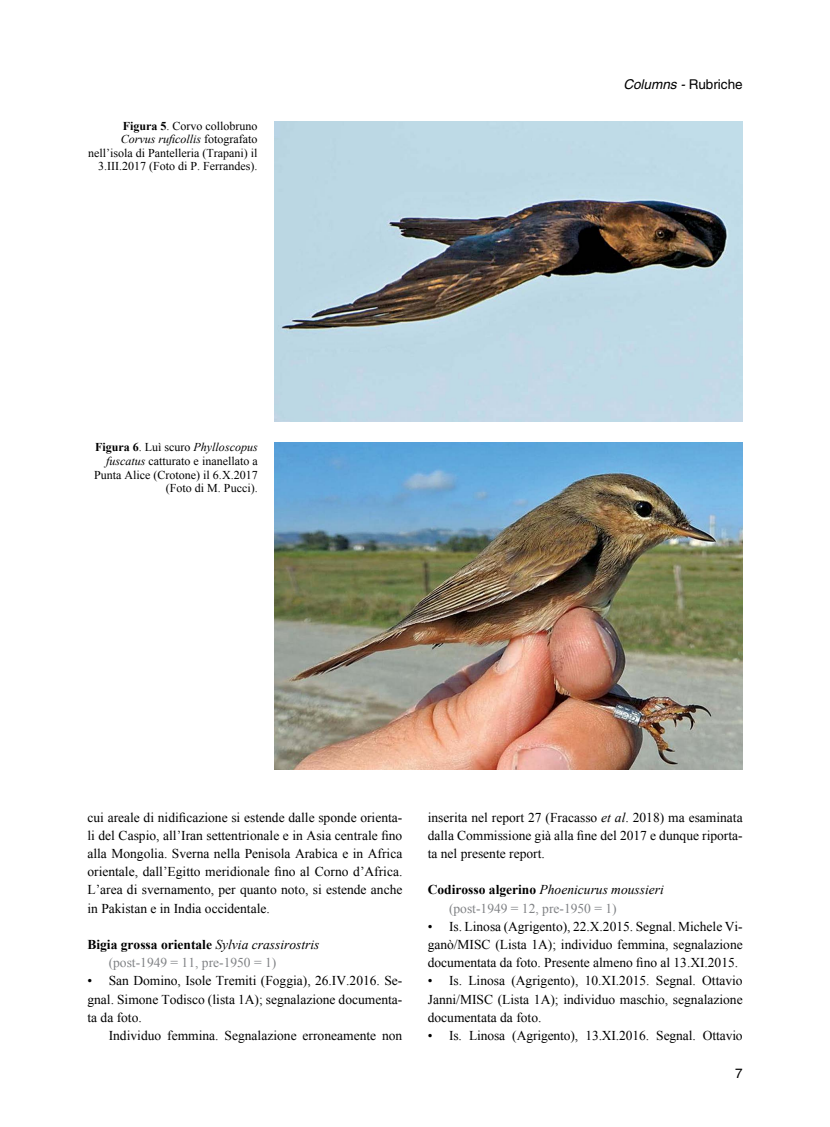
<style>
.page{position:relative;width:830px;height:1127px;background:#fff}
.page>*{position:absolute;margin:0;border:0;box-sizing:border-box;transform-origin:0 0}
.t1{font:13.5px/18.1px "Times New Roman";color:#000;text-align:justify}
.t2{font:13.5px/18.1px "Times New Roman";color:#808285}
.t3{font:italic 13.5px "Helvetica";color:#000}
.t4{font:13.5px "Helvetica";color:#000}
.t5{font:12px/13.6px "Times New Roman";color:#000;text-align:right}
.s1{font-weight:700}
.s2{font-style:italic}
.s3{font-style:normal}
.s4{font-weight:700;color:#000}
.s5{font-style:italic;color:#000}
</style>
<div class="page">
<img style="left:274px;top:121px;width:468px;height:300px">
<img style="left:274px;top:443px;width:468px;height:327px">
<p class="t5" style="left:88px;top:118px;width:171px"><span class="s1">Figura 5</span>. Corvo collobruno <span class="s2">Corvus ruficollis</span> fotografato nell’isola di Pantelleria (Trapani) il 3.III.2017 (Foto di P. Ferrandes).</p>
<p class="t5" style="left:94px;top:440px;width:165px"><span class="s1">Figura 6</span>. Luì scuro <span class="s2">Phylloscopus fuscatus</span> catturato e inanellato a<br>Punta Alice (Crotone) il 6.X.2017 (Foto di M. Pucci).</p>
<p class="t3" style="left:623px;top:77px;width:121px">Columns - <span class="s3">Rubriche</span></p>
<p class="t1" style="left:87px;top:808px;width:316px">cui areale di nidificazione si estende dalle sponde orienta&shy;li del Caspio, all’Iran settentrionale e in Asia centrale fino alla Mongolia. Sverna nella Penisola Arabica e in Africa orientale, dall’Egitto meridionale fino al Corno d’Africa.<br>L’area di svernamento, per quanto noto, si estende anche in Pakistan e in India occidentale.</p>
<p class="t2" style="left:109px;top:935px;width:212px;text-indent:-21px"><span class="s4">Bigia grossa orientale</span> <span class="s5">Sylvia crassirostris </span>(post-1949 = 11, pre-1950 = 1)</p>
<p class="t1" style="left:87px;top:971px;width:316px">• San Domino, Isole Tremiti (Foggia), 26.IV.2016. Se&shy;gnal. Simone Todisco (lista 1A); segnalazione documenta&shy;ta da foto.</p>
<p class="t1" style="left:109px;top:1026px;width:295px">Individuo femmina. Segnalazione erroneamente non</p>
<p class="t1" style="left:427px;top:808px;width:316px">inserita nel report 27 (Fracasso <span class="s2">et al</span>. 2018) ma esaminata dalla Commissione già alla fine del 2017 e dunque riporta&shy;ta nel presente report.</p>
<p class="t2" style="left:449px;top:880px;width:216px;text-indent:-21px"><span class="s4">Codirosso algerino</span> <span class="s5">Phoenicurus moussieri </span>(post-1949 = 12, pre-1950 = 1)</p>
<p class="t1" style="left:427px;top:917px;width:316px">• Is. Linosa (Agrigento), 22.X.2015. Segnal. Michele Vi&shy;ganò/MISC (Lista 1A); individuo femmina, segnalazione documentata da foto. Presente almeno fino al 13.XI.2015.</p>
<p class="t1" style="left:427px;top:971px;width:316px">• Is. Linosa (Agrigento), 10.XI.2015. Segnal. Ottavio Janni/MISC (Lista 1A); individuo maschio, segnalazione documentata da foto.</p>
<p class="t1" style="left:427px;top:1026px;width:316px">• Is. Linosa (Agrigento), 13.XI.2016. Segnal. Ottavio</p>
<p class="t4" style="left:734px;top:1065px;width:9px">7</p>
</div>
